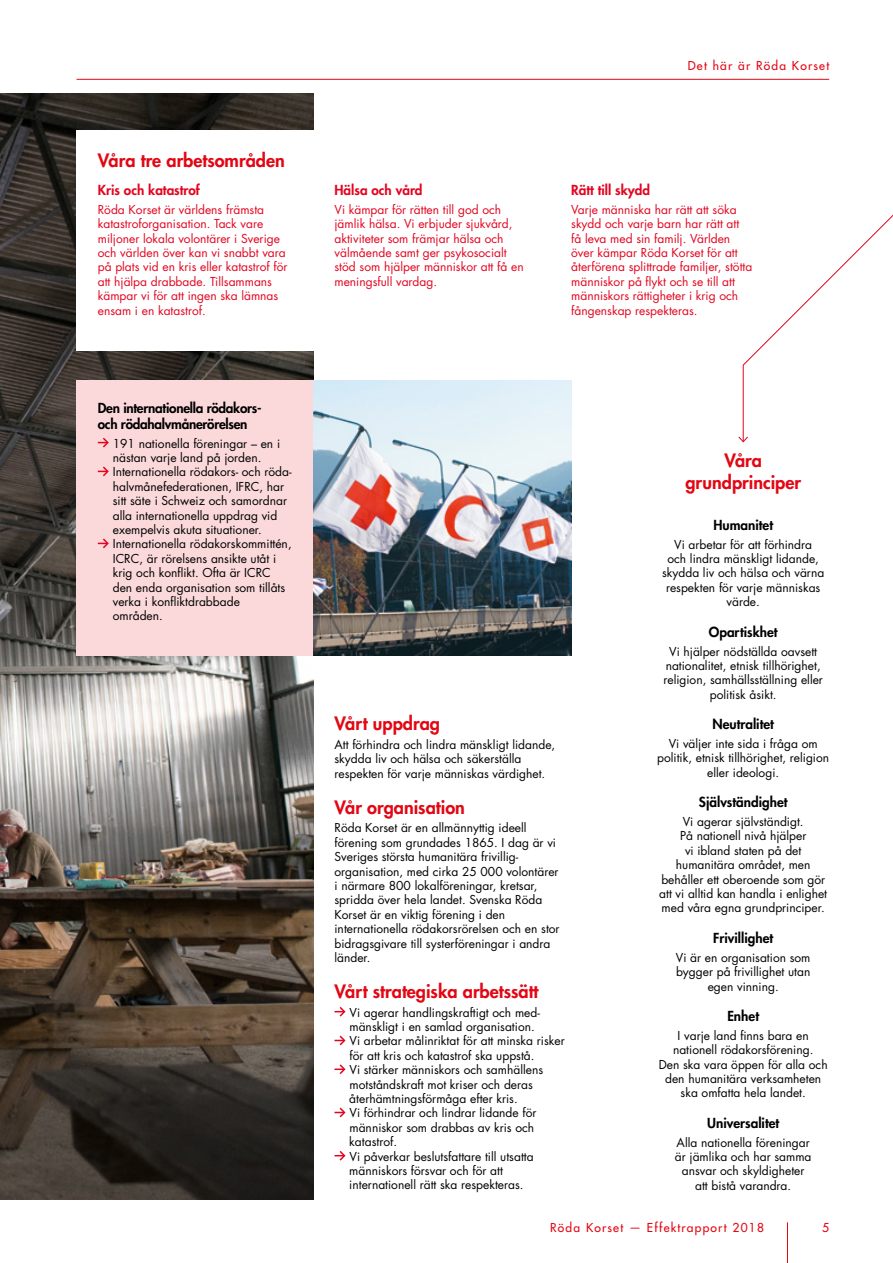
<style>
.page{position:relative;width:893px;height:1263px;background:#fff}
.page>*{position:absolute;margin:0;border:0;box-sizing:border-box;transform-origin:0 0}
.t1{font:800 18px/21.6px "Futura Std";color:#e30613;text-align:center}
.t2{font:800 13.5px "Futura Std";color:#000}
.t3{font:800 13.5px/16.2px "Futura Std";letter-spacing:-.02em;color:#000}
.t4{font:800 13.5px "Futura Std";color:#e30520}
.t5{font:12px/14.4px "Futura Std";color:#000;text-align:center}
.t6{font:12px/14.4px "Futura Std";color:#e30520}
.t7{font:500 12px "Futura Std";letter-spacing:.1em;color:#e30613}
</style>
<div class="page">
<hr style="left:77px;top:79px;width:752px;height:1px;background:#e30613">
<hr style="left:787px;top:1222px;width:1px;height:41px;background:#e30613">
<img style="left:0;top:94px;width:313px;height:1105px">
<div style="left:77px;top:131px;width:548px;height:220px;background:#fff"></div>
<svg style="left:334px;top:1006px;width:12px;height:11px"></svg>
<svg style="left:334px;top:1035px;width:12px;height:11px"></svg>
<svg style="left:334px;top:1064px;width:12px;height:10px"></svg>
<svg style="left:334px;top:1107px;width:12px;height:11px"></svg>
<svg style="left:334px;top:1151px;width:12px;height:10px"></svg>
<div style="left:77px;top:380px;width:236px;height:276px;background:#fbd9da"></div>
<svg style="left:98px;top:437px;width:11px;height:11px"></svg>
<svg style="left:98px;top:466px;width:11px;height:11px"></svg>
<svg style="left:98px;top:538px;width:11px;height:11px"></svg>
<img style="left:313px;top:380px;width:258px;height:276px">
<svg style="left:738px;top:214px;width:155px;height:228px"></svg>
<h1 class="t1" style="left:98px;top:150px;width:188px">Våra tre arbetsområden</h1>
<p class="t4" style="left:98px;top:182px;width:104px">Kris och katastrof</p>
<p class="t6" style="left:98px;top:202px;width:191px">Röda Korset är världens främsta katastroforganisation. Tack vare miljoner lokala volontärer i Sverige och världen över kan vi snabbt vara på plats vid en kris eller katastrof för att hjälpa drabbade. Tillsammans kämpar vi för att ingen ska lämnas ensam i en katastrof.</p>
<p class="t3" style="left:98px;top:400px;width:165px">Den internationella rödakors&shy;och rödahalvmånerörelsen</p>
<p class="t5" style="left:113px;top:436px;width:180px;text-align:left">191 nationella föreningar – en i nästan varje land på jorden.<br>Internationella rödakors- och röda&shy;halvmånefederationen, IFRC, har sitt säte i Schweiz och samordnar alla internationella uppdrag vid exempelvis akuta situationer.<br>Internationella rödakorskommittén,<br>ICRC, är rörelsens ansikte utåt i krig och konflikt. Ofta är ICRC den enda organisation som tillåts verka i konfliktdrabbade områden.</p>
<p class="t4" style="left:334px;top:182px;width:90px">Hälsa och vård</p>
<p class="t6" style="left:334px;top:202px;width:191px">Vi kämpar för rätten till god och jämlik hälsa. Vi erbjuder sjukvård, aktiviteter som främjar hälsa och välmående samt ger psykosocialt stöd som hjälper människor att få en meningsfull vardag.</p>
<p class="t7" style="left:688px;top:58px;width:143px">Det här är Röda Korset</p>
<p class="t4" style="left:571px;top:182px;width:80px">Rätt till skydd</p>
<p class="t6" style="left:571px;top:202px;width:183px">Varje människa har rätt att söka skydd och varje barn har rätt att få leva med sin familj. Världen över kämpar Röda Korset för att återförena splittrade familjer, stötta människor på flykt och se till att människors rättigheter i krig och fångenskap respekteras.</p>
<h1 class="t1" style="left:334px;top:713px;width:107px">Vårt uppdrag</h1>
<p class="t5" style="left:334px;top:737px;width:222px;text-align:left">Att förhindra och lindra mänskligt lidande, skydda liv och hälsa och säkerställa respekten för varje människas värdighet.</p>
<h1 class="t1" style="left:334px;top:796px;width:132px">Vår organisation</h1>
<p class="t5" style="left:334px;top:821px;width:227px;text-align:left">Röda Korset är en allmännyttig ideell förening som grundades 1865. I dag är vi Sveriges största humanitära frivillig&shy;organisation, med cirka 25 000 volontärer i närmare 800 lokalföreningar, kretsar, spridda över hela landet. Svenska Röda Korset är en viktig förening i den internationella rödakorsrörelsen och en stor bidragsgivare till systerföreningar i andra länder.</p>
<h1 class="t1" style="left:334px;top:980px;width:206px">Vårt strategiska arbetssätt</h1>
<p class="t5" style="left:349px;top:1005px;width:217px;text-align:left">Vi agerar handlingskraftigt och med&shy;mänskligt i en samlad organisation.<br>Vi arbetar målinriktat för att minska risker för att kris och katastrof ska uppstå.<br>Vi stärker människors och samhällens motståndskraft mot kriser och deras återhämtningsförmåga efter kris.<br>Vi förhindrar och lindrar lidande för människor som drabbas av kris och katastrof.<br>Vi påverkar beslutsfattare till utsatta människors försvar och för att internationell rätt ska respekteras.</p>
<h1 class="t1" style="left:685px;top:450px;width:117px">Våra grundprinciper</h1>
<p class="t2" style="left:713px;top:516px;width:61px">Humanitet</p>
<p class="t5" style="left:662px;top:537px;width:164px">Vi arbetar för att förhindra<br>och lindra mänskligt lidande, skydda liv och hälsa och värna respekten för varje människas värde.</p>
<p class="t2" style="left:709px;top:623px;width:70px">Opartiskhet</p>
<p class="t5" style="left:663px;top:644px;width:161px">Vi hjälper nödställda oavsett nationalitet, etnisk tillhörighet, religion, samhällsställning eller politisk åsikt.</p>
<p class="t2" style="left:712px;top:716px;width:63px">Neutralitet</p>
<p class="t5" style="left:657px;top:736px;width:173px">Vi väljer inte sida i fråga om politik, etnisk tillhörighet, religion eller ideologi.</p>
<p class="t2" style="left:699px;top:794px;width:90px">Självständighet</p>
<p class="t5" style="left:659px;top:814px;width:169px">Vi agerar självständigt.<br>På nationell nivå hjälper<br>vi ibland staten på det humanitära området, men behåller ett oberoende som gör att vi alltid kan handla i enlighet med våra egna grundprinciper.</p>
<p class="t2" style="left:713px;top:929px;width:61px">Frivillighet</p>
<p class="t5" style="left:676px;top:950px;width:136px">Vi är en organisation som bygger på frivillighet utan egen vinning.</p>
<p class="t2" style="left:727px;top:1007px;width:33px">Enhet</p>
<p class="t5" style="left:659px;top:1028px;width:170px">I varje land finns bara en nationell rödakorsförening.<br>Den ska vara öppen för alla och den humanitära verksamheten ska omfatta hela landet.</p>
<p class="t2" style="left:707px;top:1114px;width:73px">Universalitet</p>
<p class="t5" style="left:675px;top:1135px;width:138px">Alla nationella föreningar är jämlika och har samma ansvar och skyldigheter att bistå varandra.</p>
<p class="t7" style="left:550px;top:1220px;width:215px">Röda Korset — Effektrapport 2018</p>
<p class="t7" style="left:822px;top:1220px;width:8px">5</p>
</div>
